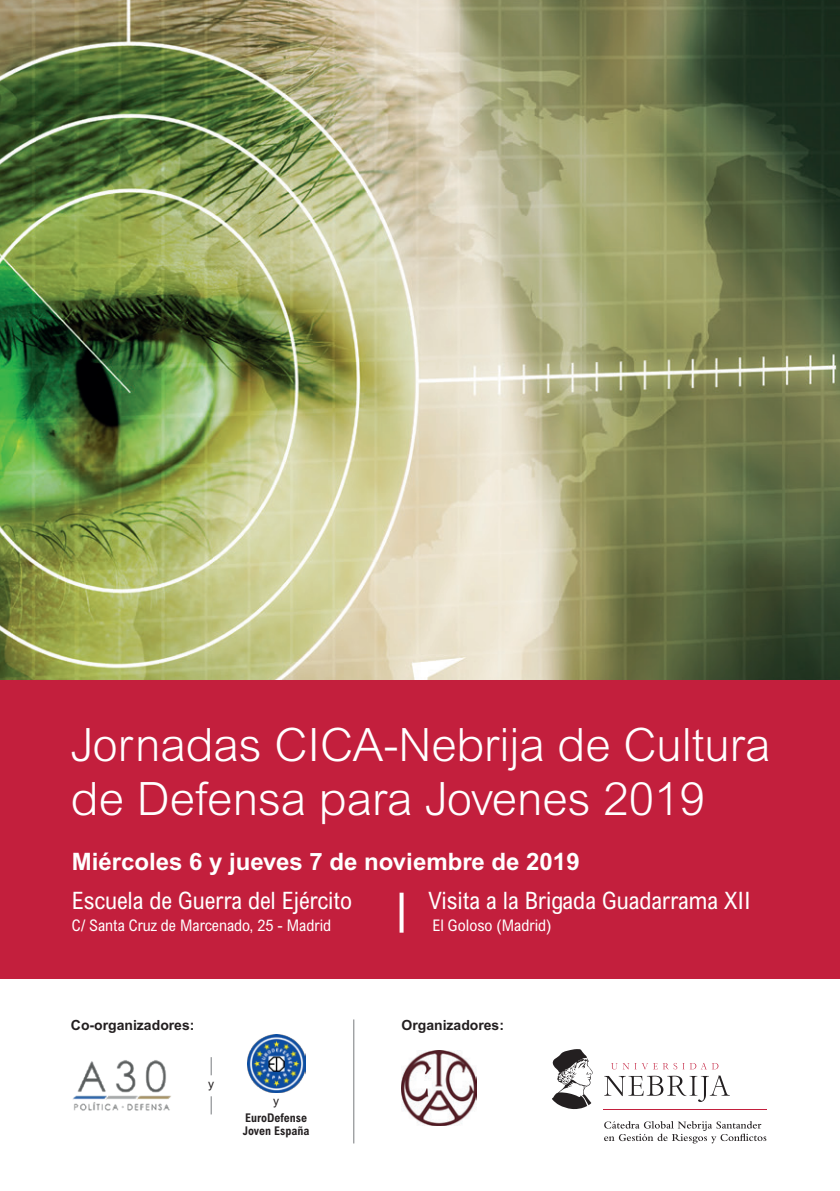
<style>
.page{position:relative;width:840px;height:1191px;background:#fff}
.page>*{position:absolute;margin:0;border:0;box-sizing:border-box;transform-origin:0 0}
.titular{font:300 46px/54px "Arial MT Pro";color:#fff}
.subtitulo{font:condensed 24px "Arial MT Pro";color:#fff}
.subtitulo-2{font:700 24px "Arial MT Pro";color:#fff}
.subtitulo-3{font:condensed 16px "Arial MT Pro";color:#fff}
.nivel_02{font:700 14px "Arial MT Pro";color:#231f20}
.nivel_02-2{font:700 condensed 12px/13px "Arial MT Pro";color:#231f20}
.nivel_02-3{font:12px "Arial MT Pro";color:#231f20}
</style>
<div class="page">
<img style="left:0;top:0;width:839px;height:680px">
<div style="left:0;top:680px;width:839px;height:299px;background:#c31f3d"></div>
<hr style="left:353px;top:1019px;width:1px;height:124px;background:#939598">
<svg style="left:210px;top:1057px;width:2px;height:18px"></svg>
<svg style="left:210px;top:1096px;width:2px;height:18px"></svg>
<img style="left:401px;top:1050px;width:75px;height:75px">
<hr style="left:603px;top:1109px;width:163px;height:1px;background:#c31f3d">
<svg style="left:552px;top:1049px;width:40px;height:60px"></svg>
<svg style="left:611px;top:1063px;width:107px;height:6px"></svg>
<svg style="left:604px;top:1075px;width:125px;height:27px"></svg>
<svg style="left:604px;top:1121px;width:162px;height:22px"></svg>
<svg style="left:399px;top:892px;width:4px;height:40px"></svg>
<img style="left:73px;top:1060px;width:98px;height:51px">
<img style="left:247px;top:1035px;width:58px;height:58px">
<p class="titular" style="left:71px;top:718px;width:700px">Jornadas CICA-Nebrija de Cultura de Defensa para Jovenes 2019</p>
<p class="subtitulo-2" style="left:72px;top:847px;width:509px">Miércoles 6 y jueves 7 de noviembre de 2019</p>
<p class="subtitulo" style="left:72px;top:885px;width:282px">Escuela de Guerra del Ejército</p>
<p class="subtitulo-3" style="left:72px;top:915px;width:261px">C/ Santa Cruz de Marcenado, 25 - Madrid</p>
<p class="subtitulo" style="left:428px;top:885px;width:324px">Visita a la Brigada Guadarrama XII</p>
<p class="subtitulo-3" style="left:432px;top:915px;width:121px">El Goloso (Madrid)</p>
<p class="nivel_02" style="left:71px;top:1016px;width:125px">Co-organizadores:</p>
<p class="nivel_02-3" style="left:208px;top:1076px;width:7px">y</p>
<p class="nivel_02-3" style="left:273px;top:1094px;width:7px">y</p>
<p class="nivel_02-2" style="left:243px;top:1111px;width:68px">EuroDefense<br>Joven España</p>
<p class="nivel_02" style="left:401px;top:1016px;width:104px">Organizadores:</p>
</div>
